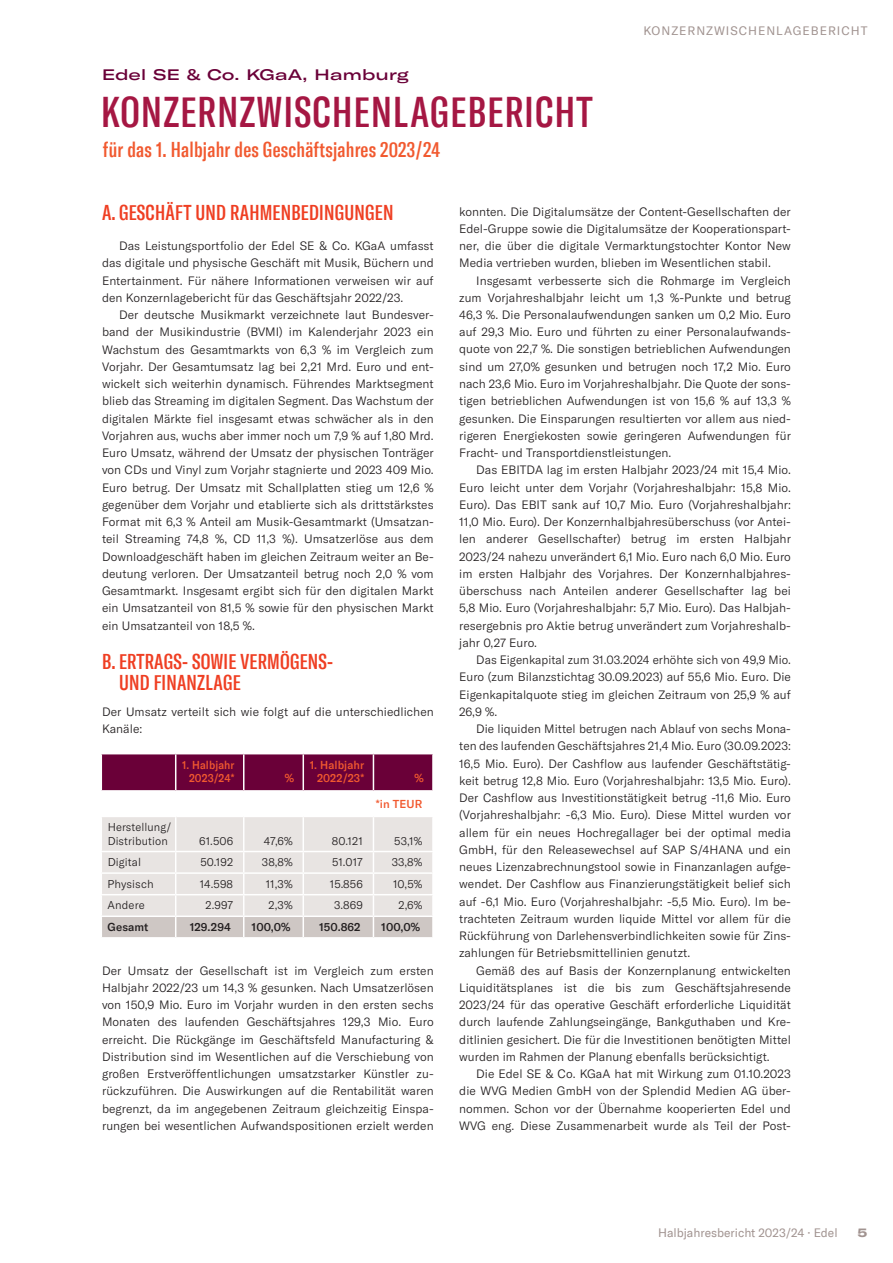
<style>
.page{position:relative;width:893px;height:1263px;background:#fff}
.page>*{position:absolute;margin:0;border:0;box-sizing:border-box;transform-origin:0 0}
.t1{font:500 extra-condensed 42px "GT America";letter-spacing:.03em;color:#a51743}
.t2{font:500 extra-condensed 21px/21px "GT America";letter-spacing:.01em;color:#ef3e22}
.t3{font:500 extra-condensed 21px "GT America";letter-spacing:.01em;color:#f1592f}
.t4{font:500 expanded 15px "GT America";letter-spacing:.025em;color:#6a0038}
.t5{font:300 12px/17.2px "GT America";color:#231f20;text-align:justify}
.t6{font:12px "GT America";color:#a19390}
.t7{font:12px "GT America";letter-spacing:.08em;color:#a19390}
.t8{font:700 expanded 12px "GT America";color:#a19390}
.t9{font:300 11.25px/13.5px "GT America";letter-spacing:.01em;color:#231f20}
.t10{font:500 11.25px "GT America";letter-spacing:.01em;color:#231f20}
.t11{font:500 11.25px/13.5px "GT America";letter-spacing:.01em;color:#f1592f;text-align:right;scale:.92 1}
.t12{font:500 11.25px/13.5px "GT America";letter-spacing:.01em;color:#f1592f;text-align:right;scale:.96 1}
.t13{font:500 11.25px "GT America";letter-spacing:.01em;color:#f1592f}
</style>
<div class="page">
<svg style="left:101px;top:754px;width:332px;height:183px"></svg>
<hr style="left:176px;top:915px;width:68px;height:2px;background:#fff">
<hr style="left:244px;top:915px;width:59px;height:2px;background:#fff">
<hr style="left:303px;top:915px;width:70px;height:2px;background:#fff">
<hr style="left:373px;top:915px;width:61px;height:2px;background:#fff">
<p class="t4" style="left:102px;top:65px;width:308px">Edel SE &amp; Co. KGaA, Hamburg</p>
<h1 class="t1" style="left:101px;top:87px;width:493px">KONZERNZWISCHENLAGEBERICHT</h1>
<h2 class="t3" style="left:103px;top:137px;width:339px">für das 1. Halbjahr des Geschäftsjahres 2023/24</h2>
<p class="t7" style="left:643px;top:24px;width:226px">KONZERNZWISCHENLAGEBERICHT</p>
<h2 class="t2" style="left:102px;top:202px;width:293px">A. GESCHÄFT UND RAHMENBEDINGUNGEN</h2>
<p class="t5" style="left:102px;top:237px;width:333px;text-indent:17px">Das Leistungsportfolio der Edel SE &amp; Co. KGaA umfasst das digitale und physische Geschäft mit Musik, Büchern und Entertainment. Für nähere Informationen verweisen wir auf den Konzernlagebericht für das Geschäftsjahr 2022/23.</p>
<p class="t5" style="left:102px;top:306px;width:333px;text-indent:17px">Der deutsche Musikmarkt verzeichnete laut Bundesver&shy;band der Musikindustrie (BVMI) im Kalenderjahr 2023 ein Wachstum des Gesamtmarkts von 6,3 % im Vergleich zum Vorjahr. Der Gesamtumsatz lag bei 2,21 Mrd. Euro und ent&shy;wickelt sich weiterhin dynamisch. Führendes Marktsegment blieb das Streaming im digitalen Segment. Das Wachstum der digitalen Märkte fiel insgesamt etwas schwächer als in den Vorjahren aus, wuchs aber immer noch um 7,9 % auf 1,80 Mrd.<br>Euro Umsatz, während der Umsatz der physischen Tonträger von CDs und Vinyl zum Vorjahr stagnierte und 2023 409 Mio.<br>Euro betrug. Der Umsatz mit Schallplatten stieg um 12,6 % gegenüber dem Vorjahr und etablierte sich als drittstärkstes Format mit 6,3 % Anteil am Musik-Gesamtmarkt (Umsatzan&shy;teil Streaming 74,8 %, CD 11,3 %). Umsatzerlöse aus dem Downloadgeschäft haben im gleichen Zeitraum weiter an Be&shy;deutung verloren. Der Umsatzanteil betrug noch 2,0 % vom Gesamtmarkt. Insgesamt ergibt sich für den digitalen Markt ein Umsatzanteil von 81,5 % sowie für den physischen Markt ein Umsatzanteil von 18,5 %.</p>
<h2 class="t2" style="left:119px;top:651px;width:216px;text-indent:-17px">B. ERTRAGS- SOWIE VERMÖGENS-<br>UND FINANZLAGE</h2>
<p class="t5" style="left:102px;top:703px;width:333px">Der Umsatz verteilt sich wie folgt auf die unterschiedlichen<br>Kanäle:</p>
<p class="t11" style="left:182px;top:758px;width:58px">1. Halbjahr<br>2023/24*</p>
<p class="t12" style="left:310px;top:758px;width:58px">1. Halbjahr<br>2022/23*</p>
<p class="t13" style="left:285px;top:772px;width:11px">%</p>
<p class="t13" style="left:414px;top:772px;width:11px">%</p>
<p class="t13" style="left:376px;top:797px;width:48px">*in TEUR</p>
<p class="t9" style="left:108px;top:820px;width:65px">Herstellung/<br>Distribution</p>
<p class="t9" style="left:199px;top:834px;width:35px">61.506</p>
<p class="t9" style="left:264px;top:834px;width:30px">47,6%</p>
<p class="t9" style="left:332px;top:834px;width:32px">80.121</p>
<p class="t9" style="left:394px;top:834px;width:30px">53,1%</p>
<p class="t9" style="left:108px;top:855px;width:35px">Digital</p>
<p class="t9" style="left:200px;top:855px;width:34px">50.192</p>
<p class="t9" style="left:262px;top:855px;width:32px">38,8%</p>
<p class="t9" style="left:332px;top:855px;width:32px">51.017</p>
<p class="t9" style="left:392px;top:855px;width:32px">33,8%</p>
<p class="t9" style="left:108px;top:877px;width:47px">Physisch</p>
<p class="t9" style="left:200px;top:877px;width:35px">14.598</p>
<p class="t9" style="left:266px;top:877px;width:28px">11,3%</p>
<p class="t9" style="left:330px;top:877px;width:34px">15.856</p>
<p class="t9" style="left:393px;top:877px;width:31px">10,5%</p>
<p class="t9" style="left:108px;top:899px;width:39px">Andere</p>
<p class="t9" style="left:206px;top:899px;width:29px">2.997</p>
<p class="t9" style="left:269px;top:899px;width:26px">2,3%</p>
<p class="t9" style="left:334px;top:899px;width:30px">3.869</p>
<p class="t9" style="left:398px;top:899px;width:25px">2,6%</p>
<p class="t10" style="left:108px;top:920px;width:42px">Gesamt</p>
<p class="t10" style="left:190px;top:920px;width:43px">129.294</p>
<p class="t10" style="left:252px;top:920px;width:40px">100,0%</p>
<p class="t10" style="left:319px;top:920px;width:43px">150.862</p>
<p class="t10" style="left:381px;top:920px;width:40px">100,0%</p>
<p class="t5" style="left:102px;top:962px;width:333px">Der Umsatz der Gesellschaft ist im Vergleich zum ersten Halbjahr 2022/23 um 14,3 % gesunken. Nach Umsatzerlösen von 150,9 Mio. Euro im Vorjahr wurden in den ersten sechs Monaten des laufenden Geschäftsjahres 129,3 Mio. Euro erreicht. Die Rückgänge im Geschäftsfeld Manufacturing &amp; Distribution sind im Wesentlichen auf die Verschiebung von großen Erstveröffentlichungen umsatzstarker Künstler zu&shy;rückzuführen. Die Auswirkungen auf die Rentabilität waren begrenzt, da im angegebenen Zeitraum gleichzeitig Einspa&shy;rungen bei wesentlichen Aufwandspositionen erzielt werden</p>
<p class="t5" style="left:459px;top:203px;width:333px">konnten. Die Digitalumsätze der Content-Gesellschaften der Edel-Gruppe sowie die Digitalumsätze der Kooperationspart&shy;ner, die über die digitale Vermarktungstochter Kontor New Media vertrieben wurden, blieben im Wesentlichen stabil.</p>
<p class="t5" style="left:459px;top:272px;width:333px;text-indent:17px">Insgesamt verbesserte sich die Rohmarge im Vergleich zum Vorjahreshalbjahr leicht um 1,3 %-Punkte und betrug 46,3 %. Die Personalaufwendungen sanken um 0,2 Mio. Euro auf 29,3 Mio. Euro und führten zu einer Personalaufwands&shy;quote von 22,7 %. Die sonstigen betrieblichen Aufwendungen sind um 27,0% gesunken und betrugen noch 17,2 Mio. Euro nach 23,6 Mio. Euro im Vorjahreshalbjahr. Die Quote der sons&shy;tigen betrieblichen Aufwendungen ist von 15,6 % auf 13,3 % gesunken. Die Einsparungen resultierten vor allem aus nied&shy;rigeren Energiekosten sowie geringeren Aufwendungen für Fracht- und Transportdienstleistungen.</p>
<p class="t5" style="left:459px;top:461px;width:333px;text-indent:17px">Das EBITDA lag im ersten Halbjahr 2023/24 mit 15,4 Mio.<br>Euro leicht unter dem Vorjahr (Vorjahreshalbjahr: 15,8 Mio.<br>Euro). Das EBIT sank auf 10,7 Mio. Euro (Vorjahreshalbjahr:<br>11,0 Mio. Euro). Der Konzernhalbjahresüberschuss (vor Antei&shy;len anderer Gesellschafter) betrug im ersten Halbjahr 2023/24 nahezu unverändert 6,1 Mio. Euro nach 6,0 Mio. Euro im ersten Halbjahr des Vorjahres. Der Konzernhalbjahres&shy;überschuss nach Anteilen anderer Gesellschafter lag bei 5,8 Mio. Euro (Vorjahreshalbjahr: 5,7 Mio. Euro). Das Halbjah&shy;resergebnis pro Aktie betrug unverändert zum Vorjahreshalb&shy;jahr 0,27 Euro.</p>
<p class="t5" style="left:459px;top:651px;width:333px;text-indent:17px">Das Eigenkapital zum 31.03.2024 erhöhte sich von 49,9 Mio.<br>Euro (zum Bilanzstichtag 30.09.2023) auf 55,6 Mio. Euro. Die Eigenkapitalquote stieg im gleichen Zeitraum von 25,9 % auf 26,9 %.</p>
<p class="t5" style="left:459px;top:720px;width:333px;text-indent:17px">Die liquiden Mittel betrugen nach Ablauf von sechs Mona&shy;ten des laufenden Geschäftsjahres 21,4 Mio. Euro (30.09.2023:<br>16,5 Mio. Euro). Der Cashflow aus laufender Geschäftstätig&shy;keit betrug 12,8 Mio. Euro (Vorjahreshalbjahr: 13,5 Mio. Euro).<br>Der Cashflow aus Investitionstätigkeit betrug -11,6 Mio. Euro (Vorjahreshalbjahr: -6,3 Mio. Euro). Diese Mittel wurden vor allem für ein neues Hochregallager bei der optimal media GmbH, für den Releasewechsel auf SAP S/4HANA und ein neues Lizenzabrechnungstool sowie in Finanzanlagen aufge&shy;wendet. Der Cashflow aus Finanzierungstätigkeit belief sich auf -6,1 Mio. Euro (Vorjahreshalbjahr: -5,5 Mio. Euro). Im be&shy;trachteten Zeitraum wurden liquide Mittel vor allem für die Rückführung von Darlehensverbindlichkeiten sowie für Zins&shy;zahlungen für Betriebsmittellinien genutzt.</p>
<p class="t5" style="left:459px;top:962px;width:333px;text-indent:17px">Gemäß des auf Basis der Konzernplanung entwickelten Liquiditätsplanes ist die bis zum Geschäftsjahresende 2023/24 für das operative Geschäft erforderliche Liquidität durch laufende Zahlungseingänge, Bankguthaben und Kre&shy;ditlinien gesichert. Die für die Investitionen benötigten Mittel wurden im Rahmen der Planung ebenfalls berücksichtigt.</p>
<p class="t5" style="left:459px;top:1065px;width:333px;text-indent:17px">Die Edel SE &amp; Co. KGaA hat mit Wirkung zum 01.10.2023 die WVG Medien GmbH von der Splendid Medien AG über&shy;nommen. Schon vor der Übernahme kooperierten Edel und WVG eng. Diese Zusammenarbeit wurde als Teil der Post-</p>
<p class="t6" style="left:658px;top:1226px;width:181px">Halbjahresbericht 2023/24 · Edel</p>
<p class="t8" style="left:858px;top:1226px;width:11px">5</p>
</div>
